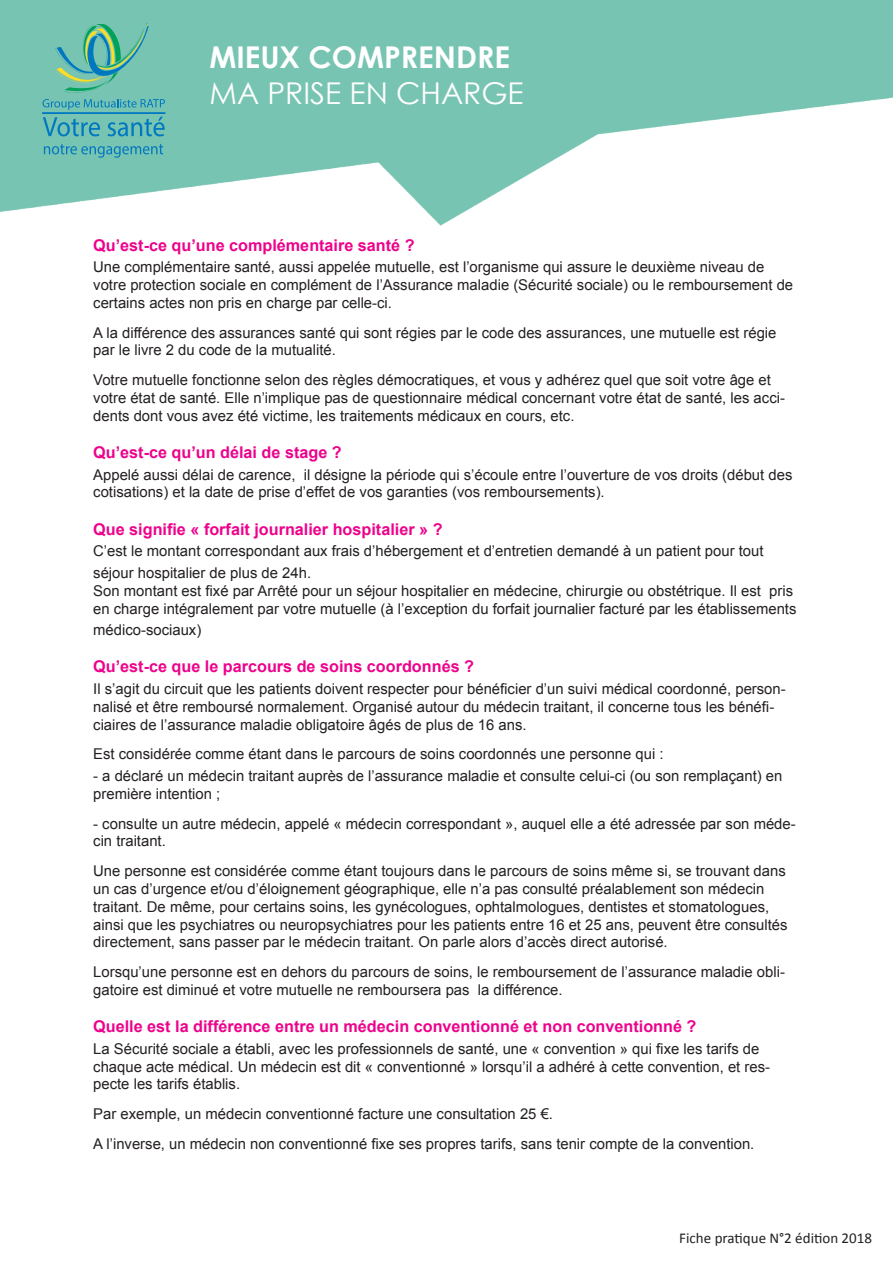
<style>
.page{position:relative;width:893px;height:1263px;background:#fff}
.page>*{position:absolute;margin:0;border:0;box-sizing:border-box;transform-origin:0 0}
.t1{font:700 30px "Century Gothic";color:#fff}
.t2{font:30px "Century Gothic";color:#fff}
.t3{font:700 16.2px "Arial";color:#ed028c}
.t4{font:15px "Calibri";color:#231f20}
.t5{font:14.85px/17.9px "Arial";color:#231f20}
</style>
<div class="page">
<img style="left:0;top:0;width:893px;height:226px">
<svg style="left:55px;top:23px;width:94px;height:70px"></svg>
<svg style="left:43px;top:99px;width:122px;height:11px"></svg>
<div style="left:42px;top:113px;width:123px;height:1px;border:1px solid #0078c0"></div>
<svg style="left:43px;top:117px;width:57px;height:19px"></svg>
<svg style="left:108px;top:117px;width:57px;height:19px"></svg>
<svg style="left:44px;top:144px;width:119px;height:14px"></svg>
<h1 class="t1" style="left:209px;top:34px;width:302px">MIEUX COMPRENDRE</h1>
<h1 class="t2" style="left:209px;top:72px;width:316px">MA PRISE EN CHARGE</h1>
<p class="t3" style="left:93px;top:234px;width:323px">Qu’est-ce qu’une complémentaire santé ?</p>
<p class="t5" style="left:93px;top:258px;width:701px">Une complémentaire santé, aussi appelée mutuelle, est l’organisme qui assure le deuxième niveau de votre protection sociale en complément de l’Assurance maladie (Sécurité sociale) ou le remboursement de certains actes non pris en charge par celle-ci.</p>
<p class="t5" style="left:93px;top:324px;width:685px">A la différence des assurances santé qui sont régies par le code des assurances, une mutuelle est régie par le livre 2 du code de la mutualité.</p>
<p class="t5" style="left:93px;top:371px;width:693px">Votre mutuelle fonctionne selon des règles démocratiques, et vous y adhérez quel que soit votre âge et votre état de santé. Elle n’implique pas de questionnaire médical concernant votre état de santé, les acci&shy;dents dont vous avez été victime, les traitements médicaux en cours, etc.</p>
<p class="t3" style="left:93px;top:441px;width:250px">Qu’est-ce qu’un délai de stage ?</p>
<p class="t5" style="left:93px;top:466px;width:701px">Appelé aussi délai de carence, il désigne la période qui s’écoule entre l’ouverture de vos droits (début des cotisations) et la date de prise d’effet de vos garanties (vos remboursements).</p>
<p class="t3" style="left:93px;top:518px;width:351px">Que signifie « forfait journalier hospitalier » ?</p>
<p class="t5" style="left:93px;top:540px;width:672px;line-height:21.6px">C’est le montant correspondant aux frais d’hébergement et d’entretien demandé à un patient pour tout séjour hospitalier de plus de 24h.</p>
<p class="t5" style="left:93px;top:582px;width:705px">Son montant est fixé par Arrêté pour un séjour hospitalier en médecine, chirurgie ou obstétrique. Il est pris en charge intégralement par votre mutuelle (à l’exception du forfait journalier facturé par les établissements</p>
<p class="t5" style="left:93px;top:621px;width:110px">médico-sociaux)</p>
<p class="t3" style="left:93px;top:656px;width:382px">Qu’est-ce que le parcours de soins coordonnés ?</p>
<p class="t5" style="left:93px;top:680px;width:694px">Il s’agit du circuit que les patients doivent respecter pour bénéficier d’un suivi médical coordonné, person&shy;nalisé et être remboursé normalement. Organisé autour du médecin traitant, il concerne tous les bénéfi&shy;ciaires de l’assurance maladie obligatoire âgés de plus de 16 ans.</p>
<p class="t5" style="left:93px;top:745px;width:572px">Est considérée comme étant dans le parcours de soins coordonnés une personne qui :</p>
<p class="t5" style="left:93px;top:767px;width:691px">- a déclaré un médecin traitant auprès de l’assurance maladie et consulte celui-ci (ou son remplaçant) en première intention ;</p>
<p class="t5" style="left:93px;top:814px;width:704px">- consulte un autre médecin, appelé « médecin correspondant », auquel elle a été adressée par son méde&shy;cin traitant.</p>
<p class="t5" style="left:93px;top:862px;width:696px">Une personne est considérée comme étant toujours dans le parcours de soins même si, se trouvant dans un cas d’urgence et/ou d’éloignement géographique, elle n’a pas consulté préalablement son médecin traitant. De même, pour certains soins, les gynécologues, ophtalmologues, dentistes et stomatologues, ainsi que les psychiatres ou neuropsychiatres pour les patients entre 16 et 25 ans, peuvent être consultés directement, sans passer par le médecin traitant. On parle alors d’accès direct autorisé.</p>
<p class="t5" style="left:93px;top:963px;width:693px">Lorsqu’une personne est en dehors du parcours de soins, le remboursement de l’assurance maladie obli&shy;gatoire est diminué et votre mutuelle ne remboursera pas la différence.</p>
<p class="t3" style="left:93px;top:1016px;width:605px">Quelle est la différence entre un médecin conventionné et non conventionné ?</p>
<p class="t5" style="left:93px;top:1040px;width:678px">La Sécurité sociale a établi, avec les professionnels de santé, une « convention » qui fixe les tarifs de chaque acte médical. Un médecin est dit « conventionné » lorsqu’il a adhéré à cette convention, et res&shy;pecte les tarifs établis.</p>
<p class="t5" style="left:93px;top:1099px;width:663px;line-height:29.7px">Par exemple, un médecin conventionné facture une consultation 25 €.<br>A l’inverse, un médecin non conventionné fixe ses propres tarifs, sans tenir compte de la convention.</p>
<p class="t4" style="left:679px;top:1228px;width:194px">Fiche pratique N°2 édition 2018</p>
</div>
